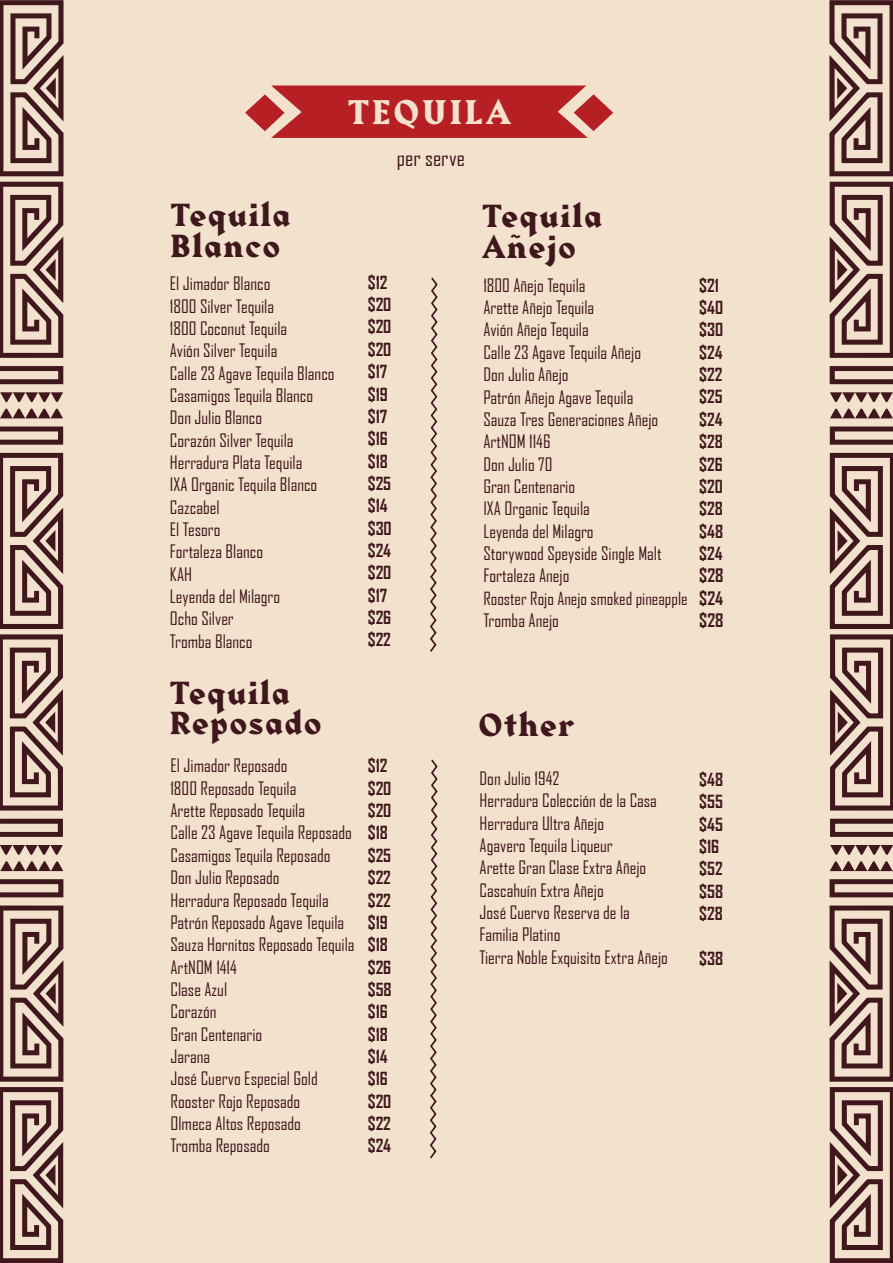
<style>
.page{position:relative;width:893px;height:1263px;background:#f2e1cc}
.page>*{position:absolute;margin:0;border:0;box-sizing:border-box;transform-origin:0 0}
.t1{font:700 30px "Harbour";letter-spacing:.075em;color:#f2e1cc}
.t2{font:700 27.9px/30.8px "Harbour";letter-spacing:.02em;color:#3f171d}
.t3{font:22.05px "Agency FB";color:#3f171c}
.t4{font:17.85px/22.4px "Agency FB";color:#3f171c}
.t5{font:700 17.85px/22.4px "Agency FB";color:#3f171c;text-align:justify}
.t6{font:700 17.4px/22.4px "Agency FB";color:#3f171d}
.t7{font:17.4px "Agency FB";color:#3f171c}
</style>
<div class="page">
<svg style="left:0;top:0;width:64px;height:176px"></svg>
<svg style="left:0;top:182px;width:63px;height:220px"></svg>
<svg style="left:0;top:408px;width:63px;height:447px"></svg>
<svg style="left:0;top:861px;width:63px;height:402px"></svg>
<svg style="left:829px;top:0;width:64px;height:176px"></svg>
<svg style="left:830px;top:182px;width:63px;height:220px"></svg>
<svg style="left:830px;top:408px;width:63px;height:447px"></svg>
<svg style="left:829px;top:861px;width:64px;height:402px"></svg>
<svg style="left:245px;top:85px;width:368px;height:53px;background:#bf3e3e"></svg>
<svg style="left:430px;top:277px;width:8px;height:375px"></svg>
<svg style="left:430px;top:759px;width:8px;height:400px"></svg>
<h1 class="t1" style="left:347px;top:92px;width:166px">TEQUILA</h1>
<h2 class="t2" style="left:170px;top:201px;width:122px">Tequila<br>Blanco</h2>
<p class="t4" style="left:170px;top:273px;width:166px">El Jimador Blanco<br>1800 Silver Tequila<br>1800 Coconut Tequila<br>Avión Silver Tequila<br>Calle 23 Agave Tequila Blanco<br>Casamigos Tequila Blanco<br>Don Julio Blanco<br>Corazón Silver Tequila<br>Herradura Plata Tequila<br>IXA Organic Tequila Blanco<br>Cazcabel<br>El Tesoro<br>Fortaleza Blanco<br>KAH<br>Leyenda del Milagro<br>Ocho Silver<br>Tromba Blanco</p>
<h2 class="t2" style="left:169px;top:678px;width:154px">Tequila<br>Reposado</h2>
<p class="t4" style="left:171px;top:755px;width:186px">El Jimador Reposado<br>1800 Reposado Tequila<br>Arette Reposado Tequila<br>Calle 23 Agave Tequila Reposado<br>Casamigos Tequila Reposado<br>Don Julio Reposado<br>Herradura Reposado Tequila<br>Patrón Reposado Agave Tequila<br>Sauza Hornitos Reposado Tequila<br>ArtNOM 1414<br>Clase Azul<br>Corazón<br>Gran Centenario<br>Jarana<br>José Cuervo Especial Gold<br>Rooster Rojo Reposado<br>Olmeca Altos Reposado<br>Tromba Reposado</p>
<p class="t3" style="left:397px;top:145px;width:69px">per serve</p>
<h2 class="t2" style="left:482px;top:202px;width:122px">Tequila<br>Añejo</h2>
<p class="t6" style="left:368px;top:271px;width:25px">$12 $20 $20 $20 $17 $19 $17 $16 $18 $25 $14 $30 $24 $20 $17 $26 $22</p>
<p class="t6" style="left:699px;top:274px;width:25px">$21 $40 $30 $24 $22 $25 $24 $28 $26 $20 $28 $48 $24</p>
<p class="t4" style="left:483px;top:274px;width:180px">1800 Añejo Tequila<br>Arette Añejo Tequila<br>Avión Añejo Tequila<br>Calle 23 Agave Tequila Añejo<br>Don Julio Añejo<br>Patrón Añejo Agave Tequila<br>Sauza Tres Generaciones Añejo<br>ArtNOM 1146<br>Don Julio 70<br>Gran Centenario<br>IXA Organic Tequila<br>Leyenda del Milagro<br>Storywood Speyside Single Malt<br>Fortaleza Anejo</p>
<p class="t7" style="left:483px;top:589px;width:206px">Rooster Rojo Anejo smoked pineapple</p>
<p class="t4" style="left:483px;top:609px;width:77px">Tromba Anejo</p>
<p class="t5" style="left:699px;top:564px;width:26px">$28 $24 $28</p>
<p class="t6" style="left:368px;top:754px;width:25px">$12 $20 $20 $18 $25 $22 $22 $19 $18 $26 $58 $16 $18 $14 $16 $20 $22 $24</p>
<h2 class="t2" style="left:478px;top:711px;width:98px">Other</h2>
<p class="t4" style="left:480px;top:767px;width:190px">Don Julio 1942<br>Herradura Colección de la Casa<br>Herradura Ultra Añejo<br>Agavero Tequila Liqueur<br>Arette Gran Clase Extra Añejo<br>Cascahuín Extra Añejo<br>José Cuervo Reserva de la<br>Familia Platino<br>Tierra Noble Exquisito Extra Añejo</p>
<p class="t6" style="left:699px;top:768px;width:25px">$48 $55 $45 $16 $52 $58 $28</p>
<p class="t6" style="left:699px;top:947px;width:26px">$38</p>
</div>
